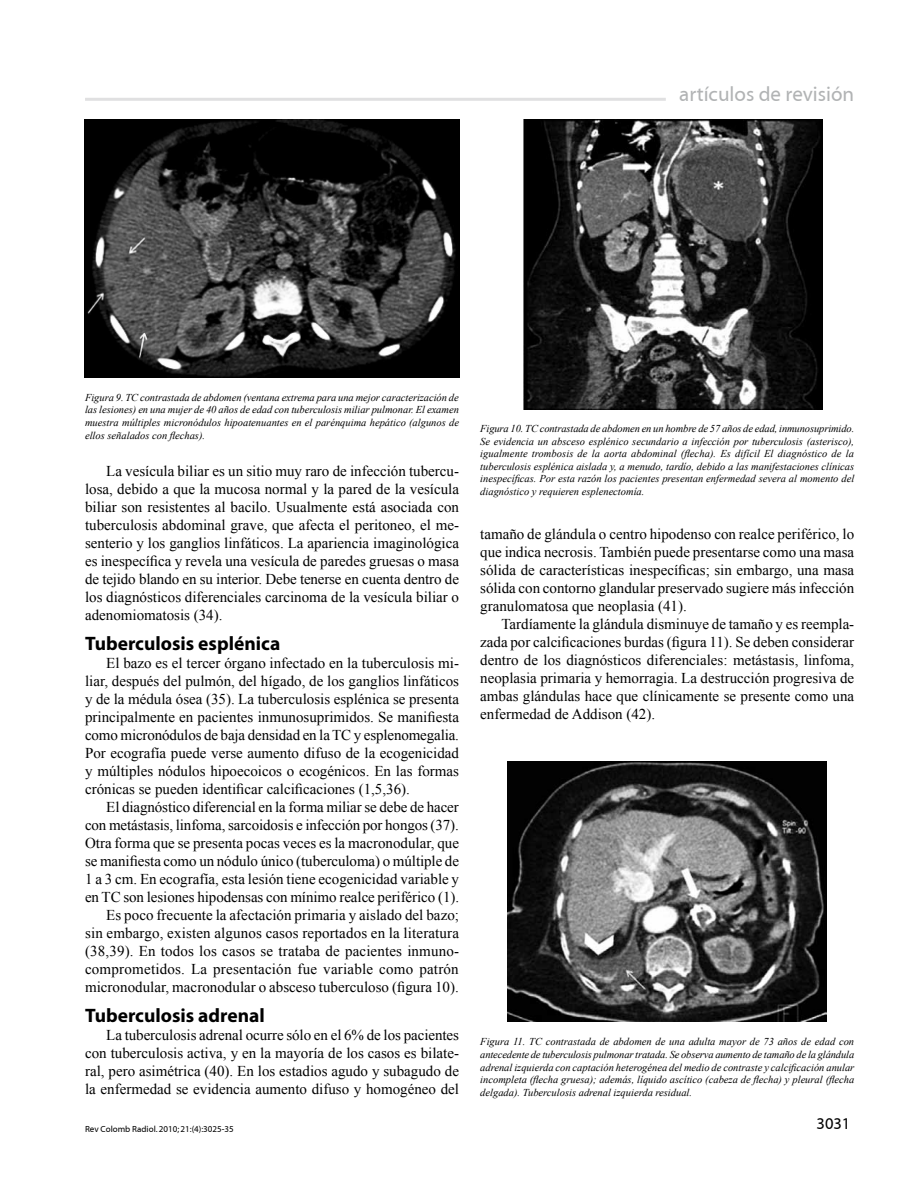
<style>
.page{position:relative;width:918px;height:1188px;background:#fff}
.page>*{position:absolute;margin:0;border:0;box-sizing:border-box;transform-origin:0 0}
.t1{font:21px "Myriad";color:#b1b3b4}
.t2{font:700 19.5px "Myriad Pro";color:#000}
.t3{font:16.5px "Myriad";color:#000}
.t4{font:15px/18px "Times New Roman";color:#000;text-align:justify}
.t5{font:italic 10.5px/12.6px "Times New Roman";color:#000;text-align:justify}
.t6{font:9px "Myriad";color:#000}
</style>
<div class="page">
<hr style="left:85px;top:98px;width:581px;height:3px;background:#e0e0e1">
<img style="left:84px;top:119px;width:375px;height:259px">
<img style="left:523px;top:119px;width:299px;height:290px">
<img style="left:508px;top:762px;width:319px;height:259px">
<h1 class="t1" style="left:679px;top:84px;width:177px">artículos de revisión</h1>
<p class="t5" style="left:85px;top:391px;width:375px">Figura 9. TC contrastada de abdomen (ventana extrema para una mejor caracterización de las lesiones) en una mujer de 40 años de edad con tuberculosis miliar pulmonar. El examen muestra múltiples micronódulos hipoatenuantes en el parénquima hepático (algunos de ellos señalados con flechas).</p>
<p class="t4" style="left:85px;top:462px;width:376px;text-indent:21px">La vesícula biliar es un sitio muy raro de infección tubercu&shy;losa, debido a que la mucosa normal y la pared de la vesícula biliar son resistentes al bacilo. Usualmente está asociada con tuberculosis abdominal grave, que afecta el peritoneo, el me&shy;senterio y los ganglios linfáticos. La apariencia imaginológica es inespecífica y revela una vesícula de paredes gruesas o masa de tejido blando en su interior. Debe tenerse en cuenta dentro de los diagnósticos diferenciales carcinoma de la vesícula biliar o adenomiomatosis (34).</p>
<h2 class="t2" style="left:85px;top:631px;width:197px">Tuberculosis esplénica</h2>
<p class="t4" style="left:85px;top:654px;width:376px;text-indent:21px">El bazo es el tercer órgano infectado en la tuberculosis mi&shy;liar, después del pulmón, del hígado, de los ganglios linfáticos y de la médula ósea (35). La tuberculosis esplénica se presenta principalmente en pacientes inmunosuprimidos. Se manifiesta como micronódulos de baja densidad en la TC y esplenomegalia.<br>Por ecografía puede verse aumento difuso de la ecogenicidad y múltiples nódulos hipoecoicos o ecogénicos. En las formas crónicas se pueden identificar calcificaciones (1,5,36).</p>
<p class="t4" style="left:85px;top:798px;width:376px;text-align:right">El diagnóstico diferencial en la forma miliar se debe de hacer con metástasis, linfoma, sarcoidosis e infección por hongos (37).<br>Otra forma que se presenta pocas veces es la macronodular, que se manifiesta como un nódulo único (tuberculoma) o múltiple de 1 a 3 cm. En ecografía, esta lesión tiene ecogenicidad variable y en TC son lesiones hipodensas con mínimo realce periférico (1).<br>Es poco frecuente la afectación primaria y aislado del bazo; sin embargo, existen algunos casos reportados en la literatura (38,39). En todos los casos se trataba de pacientes inmuno&shy;comprometidos. La presentación fue variable como patrón micronodular, macronodular o absceso tuberculoso (figura 10).</p>
<h2 class="t2" style="left:85px;top:1003px;width:181px">Tuberculosis adrenal</h2>
<p class="t4" style="left:85px;top:1026px;width:375px;text-indent:21px">La tuberculosis adrenal ocurre sólo en el 6% de los pacientes con tuberculosis activa, y en la mayoría de los casos es bilate&shy;ral, pero asimétrica (40). En los estadios agudo y subagudo de la enfermedad se evidencia aumento difuso y homogéneo del</p>
<p class="t6" style="left:85px;top:1125px;width:150px">Rev Colomb Radiol. 2010; 21:(4):3025-35</p>
<p class="t5" style="left:480px;top:422px;width:376px">Figura 10. TC contrastada de abdomen en un hombre de 57 años de edad, inmunosuprimido.<br>Se evidencia un absceso esplénico secundario a infección por tuberculosis (asterisco), igualmente trombosis de la aorta abdominal (flecha). Es difícil El diagnóstico de la tuberculosis esplénica aislada y, a menudo, tardío, debido a las manifestaciones clínicas inespecíficas. Por esta razón los pacientes presentan enfermedad severa al momento del diagnóstico y requieren esplenectomía.</p>
<p class="t4" style="left:480px;top:524px;width:375px">tamaño de glándula o centro hipodenso con realce periférico, lo que indica necrosis. También puede presentarse como una masa sólida de características inespecíficas; sin embargo, una masa sólida con contorno glandular preservado sugiere más infección granulomatosa que neoplasia (41).</p>
<p class="t4" style="left:480px;top:614px;width:376px;text-indent:21px">Tardíamente la glándula disminuye de tamaño y es reempla&shy;zada por calcificaciones burdas (figura 11). Se deben considerar dentro de los diagnósticos diferenciales: metástasis, linfoma, neoplasia primaria y hemorragia. La destrucción progresiva de ambas glándulas hace que clínicamente se presente como una enfermedad de Addison (42).</p>
<p class="t5" style="left:480px;top:1035px;width:376px">Figura 11. TC contrastada de abdomen de una adulta mayor de 73 años de edad con antecedente de tuberculosis pulmonar tratada. Se observa aumento de tamaño de la glándula adrenal izquierda con captación heterogénea del medio de contraste y calcificación anular incompleta (flecha gruesa); además, líquido ascítico (cabeza de flecha) y pleural (flecha delgada). Tuberculosis adrenal izquierda residual.</p>
<p class="t3" style="left:817px;top:1115px;width:35px">3031</p>
</div>
